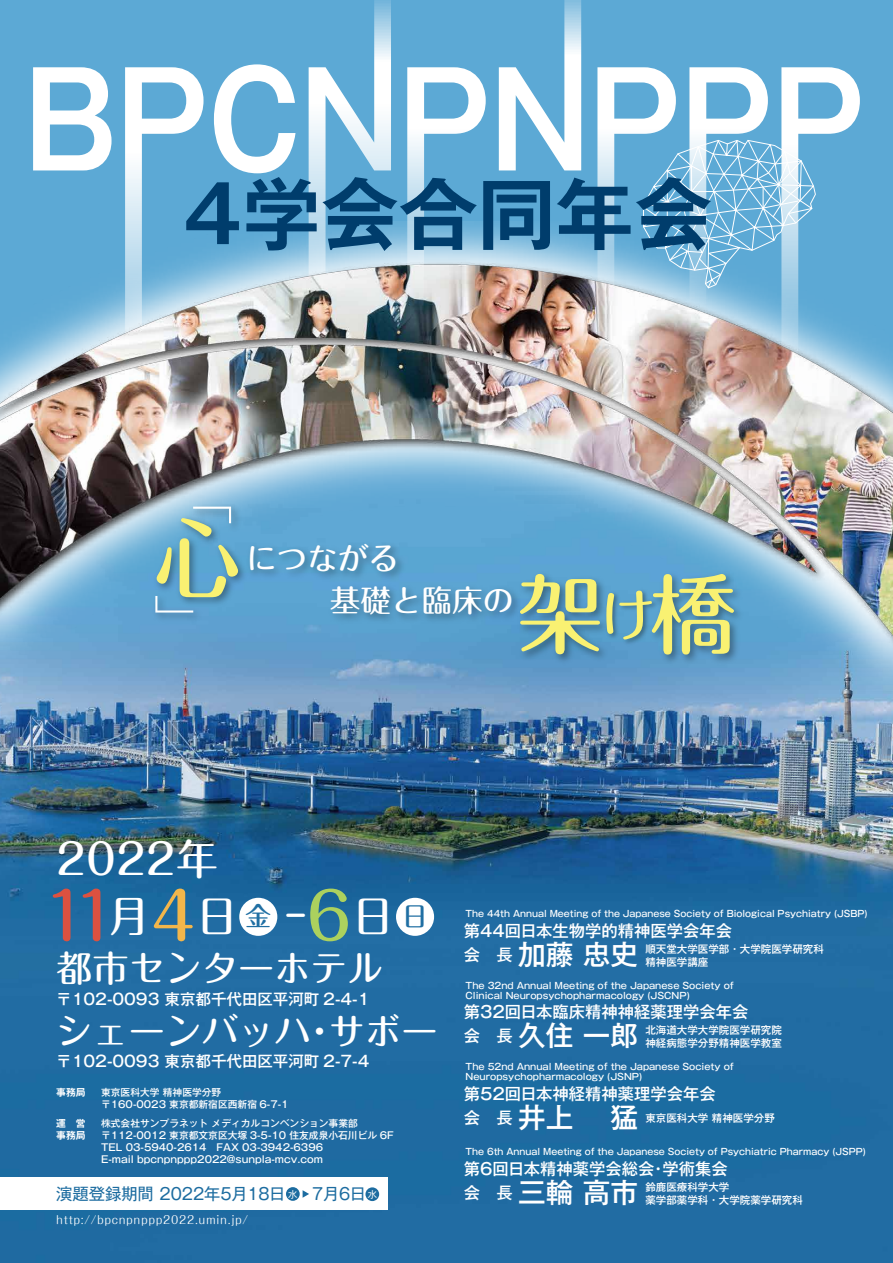
<style>
.page{position:relative;width:893px;height:1263px;background:#fff}
.page>*{position:absolute;margin:0;border:0;box-sizing:border-box;transform-origin:0 0}
.t1{font:500 87px "Maru Fo Pro";color:#f9f172}
.t2{font:700 78.38px "Gothic MB101 Pro De";color:#003d6c}
.t3{font:300 50.1px "Koz Go Pro";color:#fff}
.t4{font:500 42.45px "Maru Fo Pro";color:#fff}
.t5{font:500 36.38px "Maru Fo Pro";color:#fff}
.t6{font:500 30.6px "Maru Fo Pro";color:#fff}
.t7{font:500 27.67px "Gothic MB101 Pro";color:#fff}
.t8{font:500 26.25px "Maru Fo Pro";color:#206fa3}
.t9{font:500 16.27px "Gothic MB101 Pro";color:#fff}
.t10{font:16.27px "Gothic MB101 Pro";color:#1c6ca0}
.t11{font:500 15.45px "Gothic MB101 Pro";color:#fff}
.t12{font:11.25px "Maru Fo Pro";letter-spacing:.06em;color:#fff}
.t13{font:500 10.5px/12.8px "Gothic MB101 Pro";color:#fff}
.t14{font:500 9.75px/12px "Gothic MB101 Pro";color:#fff}
.t15{font:700 9.75px/12px "Gothic MB101 Pro De";color:#fff}
.t16{font:500 9px/9.8px "Gothic MB101 Pro";color:#fff}
.s1{font-size:55.72px}
.s2{font-size:64.5px;color:#dc5140}
.s3{font-size:64.5px;color:#f3b64b}
.s4{font-size:64.5px;color:#acd15e}
.s5{font-size:9.3px;color:#fff}
</style>
<div class="page">
<img style="left:0;top:0;width:893px;height:1263px">
<svg style="left:33px;top:67px;width:79px;height:103px"></svg>
<svg style="left:125px;top:67px;width:79px;height:163px"></svg>
<svg style="left:214px;top:64px;width:82px;height:109px"></svg>
<svg style="left:309px;top:0;width:82px;height:230px"></svg>
<svg style="left:499px;top:0;width:82px;height:170px"></svg>
<img style="left:0;top:230px;width:893px;height:457px">
<svg style="left:407px;top:67px;width:79px;height:316px;background:#99b6c7"></svg>
<img style="left:597px;top:67px;width:263px;height:414px">
<div style="left:0;top:1177px;width:388px;height:32px;background:#fff"></div>
<div style="left:239px;top:898px;width:38px;height:38px;background:#fff;border-radius:50%"></div>
<div style="left:396px;top:898px;width:38px;height:38px;background:#fff;border-radius:50%"></div>
<img style="left:176px;top:493px;width:69px;height:15px">
<img style="left:147px;top:588px;width:69px;height:37px">
<img style="left:148px;top:508px;width:106px;height:102px">
<img style="left:510px;top:564px;width:106px;height:112px">
<img style="left:596px;top:583px;width:47px;height:72px">
<img style="left:643px;top:564px;width:106px;height:112px">
<img style="left:323px;top:579px;width:203px;height:52px">
<img style="left:240px;top:536px;width:172px;height:52px">
<div style="left:286px;top:1187px;width:14px;height:14px;background:#1c6ca0;border-radius:50%"></div>
<div style="left:365px;top:1187px;width:14px;height:14px;background:#1c6ca0;border-radius:50%"></div>
<svg style="left:303px;top:1190px;width:6px;height:8px"></svg>
<h2 class="t2" style="left:183px;top:149px;width:531px">4学会合同年会</h2>
<h3 class="t3" style="left:182px;top:467px;width:50px">「</h3>
<h1 class="t1" style="left:154px;top:489px;width:86px">心</h1>
<h3 class="t3" style="left:153px;top:587px;width:41px">」</h3>
<h3 class="t6" style="left:246px;top:534px;width:154px">につながる</h3>
<h3 class="t6" style="left:330px;top:576px;width:185px">基礎と臨床の</h3>
<h1 class="t1" style="left:517px;top:545px;width:221px">架<span class="s1">け</span>橋</h1>
<h3 class="t4" style="left:56px;top:825px;width:164px">2022年</h3>
<h3 class="t4" style="left:43px;top:882px;width:353px"><span class="s2">11</span>月<span class="s3">4</span>日 ‒<span class="s4">6</span>日</h3>
<h3 class="t8" style="left:245px;top:895px;width:28px">金</h3>
<h3 class="t8" style="left:402px;top:895px;width:28px">日</h3>
<h3 class="t5" style="left:56px;top:940px;width:329px">都市センターホテル</h3>
<h3 class="t11" style="left:56px;top:986px;width:315px">〒102-0093 東京都千代田区平河町 2-4-1</h3>
<h3 class="t5" style="left:56px;top:1002px;width:383px">シェーンバッハ・サボー</h3>
<h3 class="t11" style="left:56px;top:1048px;width:315px">〒102-0093 東京都千代田区平河町 2-7-4</h3>
<p class="t15" style="left:56px;top:1085px;width:31px">事務局</p>
<p class="t14" style="left:101px;top:1085px;width:189px">東京医科大学 精神医学分野〒160-0023 東京都新宿区西新宿 6-7-1</p>
<p class="t14" style="left:101px;top:1116px;width:294px">株式会社サンプラネット メディカルコンベンション事業部〒112-0012 東京都文京区大塚 3-5-10 住友成泉小石川ビル 6F TEL 03-5940-2614　FAX 03-3942-6396<br>E-mail bpcnpnppp2022@sunpla-mcv.com</p>
<p class="t15" style="left:56px;top:1116px;width:31px">運　営事務局</p>
<h3 class="t10" style="left:56px;top:1180px;width:260px">演題登録期間 2022年5月18日　　</h3>
<h3 class="t10" style="left:288px;top:1180px;width:90px"><span class="s5">水</span> 7月6日<span class="s5">水</span></h3>
<p class="t12" style="left:56px;top:1210px;width:193px">http://bpcnpnppp2022.umin.jp/</p>
<p class="t16" style="left:466px;top:907px;width:404px">The 44th Annual Meeting of the Japanese Society of Biological Psychiatry (JSBP)</p>
<h3 class="t9" style="left:464px;top:917px;width:270px">第44回日本生物学的精神医学会年会</h3>
<h3 class="t7" style="left:464px;top:932px;width:176px"><sup>会　長</sup> 加藤 忠史</h3>
<p class="t13" style="left:645px;top:942px;width:180px">順天堂大学医学部・大学院医学研究科精神医学講座</p>
<p class="t16" style="left:466px;top:979px;width:270px">The 32nd Annual Meeting of the Japanese Society of<br>Clinical Neuropsychopharmacology (JSCNP)</p>
<h3 class="t9" style="left:464px;top:998px;width:286px">第32回日本臨床精神神経薬理学会年会</h3>
<h3 class="t7" style="left:464px;top:1013px;width:176px"><sup>会　長</sup> 久住 一郎</h3>
<p class="t13" style="left:645px;top:1022px;width:138px">北海道大学大学院医学研究院神経病態学分野精神医学教室</p>
<p class="t16" style="left:466px;top:1061px;width:270px">The 52nd Annual Meeting of the Japanese Society of<br>Neuropsychopharmacology (JSNP)</p>
<h3 class="t9" style="left:464px;top:1080px;width:253px">第52回日本神経精神薬理学会年会</h3>
<h3 class="t7" style="left:464px;top:1095px;width:176px"><sup>会　長</sup> 井上　 猛</h3>
<p class="t13" style="left:645px;top:1110px;width:131px">東京医科大学 精神医学分野</p>
<p class="t16" style="left:466px;top:1145px;width:402px">The 6th Annual Meeting of the Japanese Society of Psychiatric Pharmacy (JSPP)</p>
<h3 class="t9" style="left:464px;top:1155px;width:265px">第6回日本精神薬学会総会・学術集会</h3>
<h3 class="t7" style="left:464px;top:1170px;width:176px"><sup>会　長</sup> 三輪 高市</h3>
<p class="t13" style="left:645px;top:1179px;width:159px">鈴鹿医療科学大学<br>薬学部薬学科・大学院薬学研究科</p>
</div>
